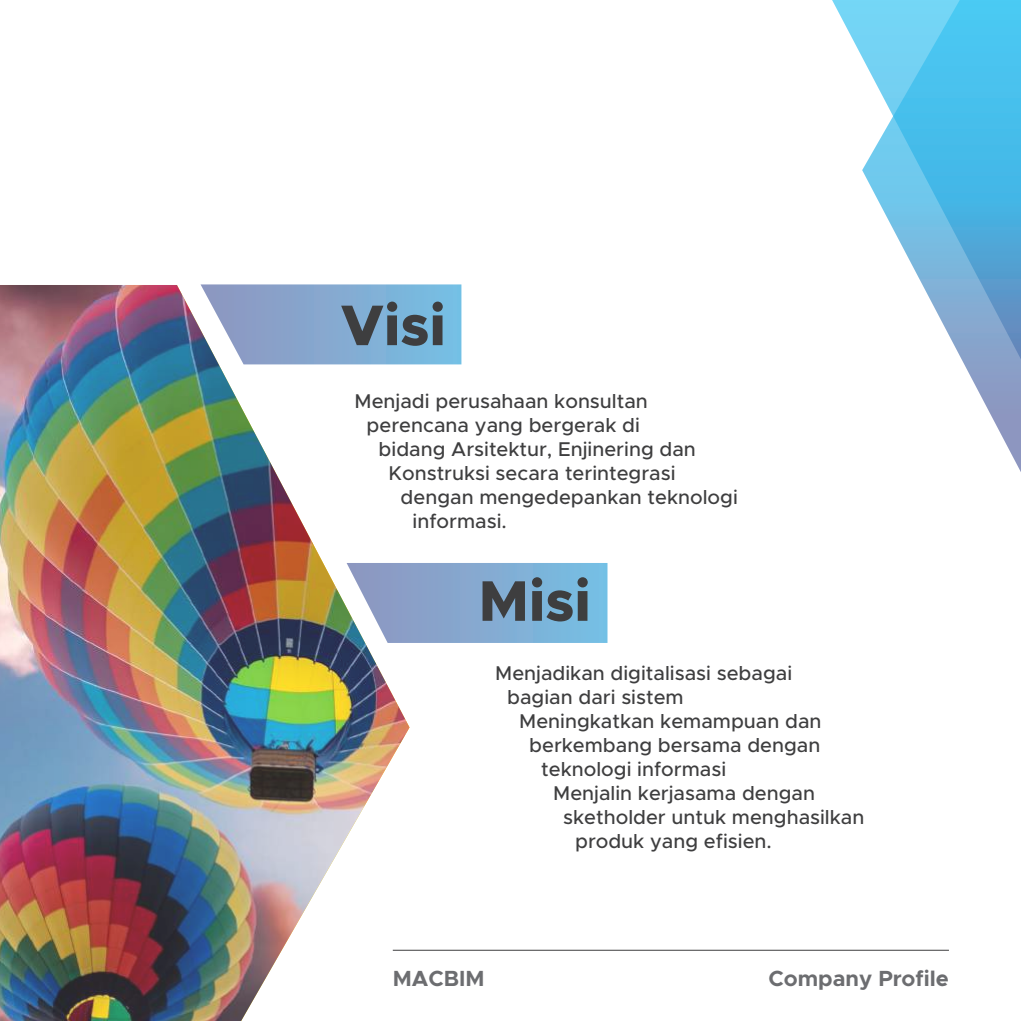
<style>
.page{position:relative;width:1021px;height:1021px;background:#fff}
.page>*{position:absolute;margin:0;border:0;box-sizing:border-box;transform-origin:0 0}
.t1{font:800 57.4px "Metropolis";color:#3e3e3f}
.t2{font:700 22px "Metropolis";color:#6c6d70}
.t3{font:500 20px "Metropolis";color:#3e3e3f}
</style>
<div class="page">
<div style="left:200px;top:284px;width:261px;height:80px;background:#78bce1"></div>
<svg style="left:409px;top:563px;width:198px;height:80px"></svg>
<hr style="left:393px;top:949px;width:555px;height:1px;background:#3e3e3f">
<svg style="left:832px;top:0;width:30px;height:57px"></svg>
<svg style="left:862px;top:0;width:158px;height:470px"></svg>
<img style="left:0;top:285px;width:409px;height:735px">
<h1 class="t1" style="left:341px;top:289px;width:107px">Visi</h1>
<p class="t3" style="left:354px;top:389px;width:295px">Menjadi perusahaan konsultan</p>
<p class="t3" style="left:366px;top:413px;width:275px">perencana yang bergerak di</p>
<p class="t3" style="left:378px;top:437px;width:319px">bidang Arsitektur, Enjinering dan</p>
<p class="t3" style="left:388px;top:461px;width:288px">Konstruksi secara terintegrasi</p>
<p class="t3" style="left:400px;top:485px;width:339px">dengan mengedepankan teknologi</p>
<p class="t3" style="left:412px;top:509px;width:96px">informasi.</p>
<h1 class="t1" style="left:478px;top:564px;width:114px">Misi</h1>
<p class="t3" style="left:495px;top:661px;width:298px">Menjadikan digitalisasi sebagai</p>
<p class="t3" style="left:507px;top:685px;width:178px">bagian dari sistem</p>
<p class="t3" style="left:519px;top:709px;width:304px">Meningkatkan kemampuan dan</p>
<p class="t3" style="left:529px;top:733px;width:293px">berkembang bersama dengan</p>
<p class="t3" style="left:541px;top:757px;width:186px">teknologi informasi</p>
<p class="t3" style="left:553px;top:781px;width:263px">Menjalin kerjasama dengan</p>
<p class="t3" style="left:563px;top:805px;width:303px">sketholder untuk menghasilkan</p>
<p class="t3" style="left:575px;top:829px;width:198px">produk yang efisien.</p>
<p class="t2" style="left:393px;top:964px;width:93px">MACBIM</p>
<p class="t2" style="left:768px;top:964px;width:182px">Company Profile</p>
</div>
